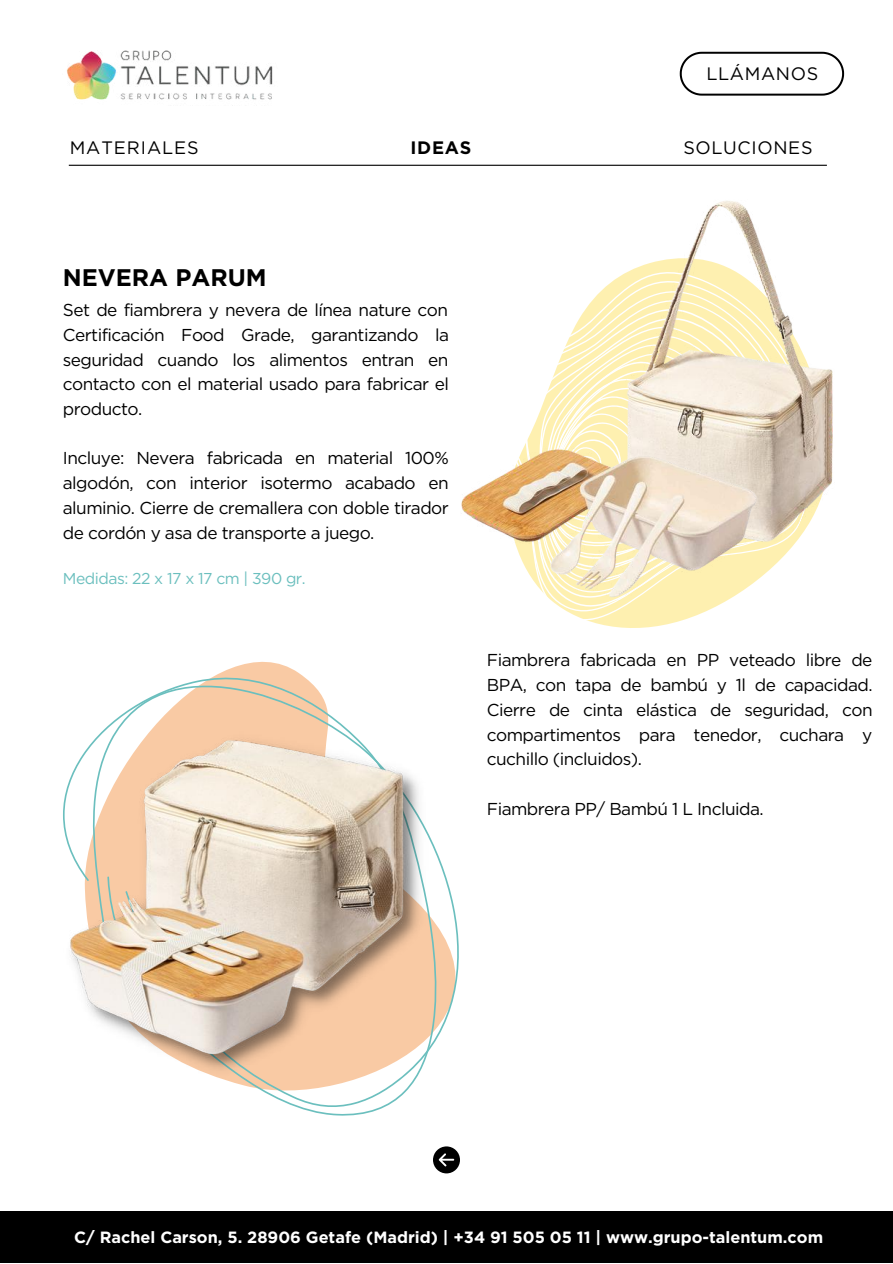
<style>
.page{position:relative;width:893px;height:1264px;background:#fff}
.page>*{position:absolute;margin:0;border:0;box-sizing:border-box;transform-origin:0 0}
.t1{font:700 24px "Gotham";color:#000}
.t2{font:18px "Gotham";letter-spacing:.035em;color:#000}
.t3{font:18px "Gotham";letter-spacing:.055em;color:#000}
.t4{font:700 18px "Gotham";letter-spacing:.045em;color:#000}
.t5{font:17.25px/24.8px "Gotham";letter-spacing:-.03em;color:#000;text-align:justify}
.t6{font:700 16.2px "Gotham";color:#fff}
.t7{font:15.75px "Gotham";letter-spacing:-.03em;color:#6bbfbe}
</style>
<div class="page">
<svg style="left:63px;top:661px;width:395px;height:455px"></svg>
<div style="left:0;top:1210px;width:892px;height:52px;background:#000"></div>
<svg style="left:679px;top:52px;width:165px;height:44px"></svg>
<img style="left:66px;top:50px;width:207px;height:50px">
<img style="left:64px;top:731px;width:364px;height:347px">
<svg style="left:579px;top:617px;width:113px;height:11px"></svg>
<svg style="left:552px;top:601px;width:174px;height:16px;fill:#fef0b0"></svg>
<img style="left:538px;top:201px;width:295px;height:372px">
<img style="left:461px;top:440px;width:305px;height:161px">
<hr style="left:69px;top:165px;width:757px;height:1px;background:#000">
<svg style="left:433px;top:1146px;width:26px;height:27px"></svg>
<p class="t2" style="left:706px;top:62px;width:113px">LLÁMANOS</p>
<p class="t3" style="left:70px;top:136px;width:131px">MATERIALES</p>
<p class="t4" style="left:410px;top:136px;width:62px">IDEAS</p>
<p class="t2" style="left:683px;top:136px;width:131px">SOLUCIONES</p>
<h1 class="t1" style="left:63px;top:263px;width:205px">NEVERA PARUM</h1>
<p class="t5" style="left:63px;top:297px;width:388px">Set de fiambrera y nevera de línea nature con Certificación Food Grade, garantizando la seguridad cuando los alimentos entran en contacto con el material usado para fabricar el producto.</p>
<p class="t5" style="left:63px;top:446px;width:387px">Incluye: Nevera fabricada en material 100% algodón, con interior isotermo acabado en aluminio. Cierre de cremallera con doble tirador de cordón y asa de transporte a juego.</p>
<p class="t7" style="left:63px;top:569px;width:244px">Medidas: 22 x 17 x 17 cm | 390 gr.</p>
<p class="t5" style="left:487px;top:648px;width:387px">Fiambrera fabricada en PP veteado libre de BPA, con tapa de bambú y 1l de capacidad.<br>Cierre de cinta elástica de seguridad, con compartimentos para tenedor, cuchara y cuchillo (incluidos).</p>
<p class="t5" style="left:487px;top:796px;width:278px">Fiambrera PP/ Bambú 1 L Incluida.</p>
<p class="t6" style="left:74px;top:1226px;width:750px">C/ Rachel Carson, 5. 28906 Getafe (Madrid) | +34 91 505 05 11 | www.grupo-talentum.com</p>
</div>
